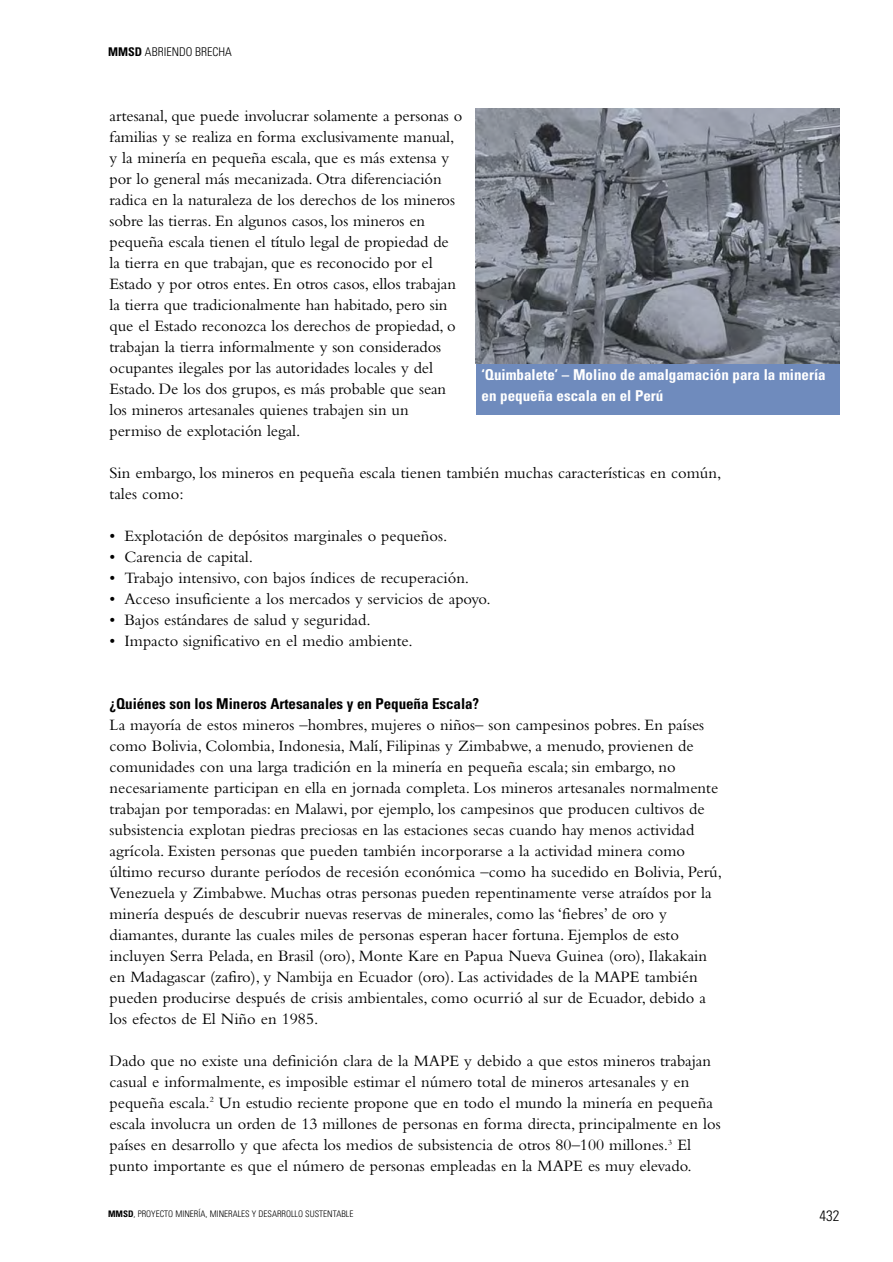
<style>
.page{position:relative;width:893px;height:1262px;background:#fff}
.page>*{position:absolute;margin:0;border:0;box-sizing:border-box;transform-origin:0 0}
.t1{font:16.5px/21px "Bembo";color:#000}
.t2{font:700 condensed 15px/21px "Univers";color:#fff}
.t3{font:700 condensed 15px "Univers";letter-spacing:-.005em;color:#000}
.t4{font:300 condensed 15px "Univers";color:#000}
.t5{font:300 condensed 12px "Univers";color:#000}
.t6{font:300 condensed 9px "Univers";color:#000}
.s1{font-weight:700}
</style>
<div class="page">
<div style="left:475px;top:363px;width:364px;height:51px;background:#6f8bbd"></div>
<img style="left:475px;top:108px;width:364px;height:255px">
<p class="t5" style="left:108px;top:47px;width:125px"><span class="s1">MMSD</span> ABRIENDO BRECHA</p>
<p class="t1" style="left:110px;top:106px;width:354px">artesanal, que puede involucrar solamente a personas o familias y se realiza en forma exclusivamente manual, y la minería en pequeña escala, que es más extensa y por lo general más mecanizada. Otra diferenciación radica en la naturaleza de los derechos de los mineros sobre las tierras. En algunos casos, los mineros en pequeña escala tienen el título legal de propiedad de la tierra en que trabajan, que es reconocido por el Estado y por otros entes. En otros casos, ellos trabajan la tierra que tradicionalmente han habitado, pero sin que el Estado reconozca los derechos de propiedad, o trabajan la tierra informalmente y son considerados ocupantes ilegales por las autoridades locales y del Estado. De los dos grupos, es más probable que sean los mineros artesanales quienes trabajen sin un permiso de explotación legal.</p>
<p class="t1" style="left:110px;top:463px;width:613px">Sin embargo, los mineros en pequeña escala tienen también muchas características en común, tales como:</p>
<p class="t1" style="left:110px;top:526px;width:339px">• Explotación de depósitos marginales o pequeños.</p>
<p class="t1" style="left:110px;top:547px;width:145px">• Carencia de capital.</p>
<p class="t1" style="left:110px;top:568px;width:361px">• Trabajo intensivo, con bajos índices de recuperación.</p>
<p class="t1" style="left:110px;top:589px;width:382px">• Acceso insuficiente a los mercados y servicios de apoyo.</p>
<p class="t1" style="left:110px;top:610px;width:263px">• Bajos estándares de salud y seguridad.</p>
<p class="t1" style="left:110px;top:631px;width:304px">• Impacto significativo en el medio ambiente.</p>
<p class="t2" style="left:481px;top:366px;width:345px">‘Quimbalete’ – Molino de amalgamación para la minería en pequeña escala en el Perú</p>
<p class="t3" style="left:110px;top:698px;width:371px">¿Quiénes son los Mineros Artesanales y en Pequeña Escala?</p>
<p class="t1" style="left:110px;top:715px;width:614px">La mayoría de estos mineros –hombres, mujeres o niños– son campesinos pobres. En países como Bolivia, Colombia, Indonesia, Malí, Filipinas y Zimbabwe, a menudo, provienen de comunidades con una larga tradición en la minería en pequeña escala; sin embargo, no necesariamente participan en ella en jornada completa. Los mineros artesanales normalmente trabajan por temporadas: en Malawi, por ejemplo, los campesinos que producen cultivos de subsistencia explotan piedras preciosas en las estaciones secas cuando hay menos actividad agrícola. Existen personas que pueden también incorporarse a la actividad minera como último recurso durante períodos de recesión económica –como ha sucedido en Bolivia, Perú, Venezuela y Zimbabwe. Muchas otras personas pueden repentinamente verse atraídos por la minería después de descubrir nuevas reservas de minerales, como las ‘fiebres’ de oro y diamantes, durante las cuales miles de personas esperan hacer fortuna. Ejemplos de esto incluyen Serra Pelada, en Brasil (oro), Monte Kare en Papua Nueva Guinea (oro), Ilakakain en Madagascar (zafiro), y Nambija en Ecuador (oro). Las actividades de la MAPE también pueden producirse después de crisis ambientales, como ocurrió al sur de Ecuador, debido a los efectos de El Niño en 1985.</p>
<p class="t1" style="left:109px;top:1051px;width:612px">Dado que no existe una definición clara de la MAPE y debido a que estos mineros trabajan casual e informalmente, es imposible estimar el número total de mineros artesanales y en pequeña escala.<sup>2</sup> Un estudio reciente propone que en todo el mundo la minería en pequeña escala involucra un orden de 13 millones de personas en forma directa, principalmente en los países en desarrollo y que afecta los medios de subsistencia de otros 80–100 millones.<sup>3</sup> El punto importante es que el número de personas empleadas en la MAPE es muy elevado.</p>
<p class="t6" style="left:108px;top:1210px;width:247px"><span class="s1">MMSD</span>, PROYECTO MINERÍA, MINERALES Y DESARROLLO SUSTENTABLE</p>
<p class="t4" style="left:819px;top:1210px;width:21px">432</p>
</div>
